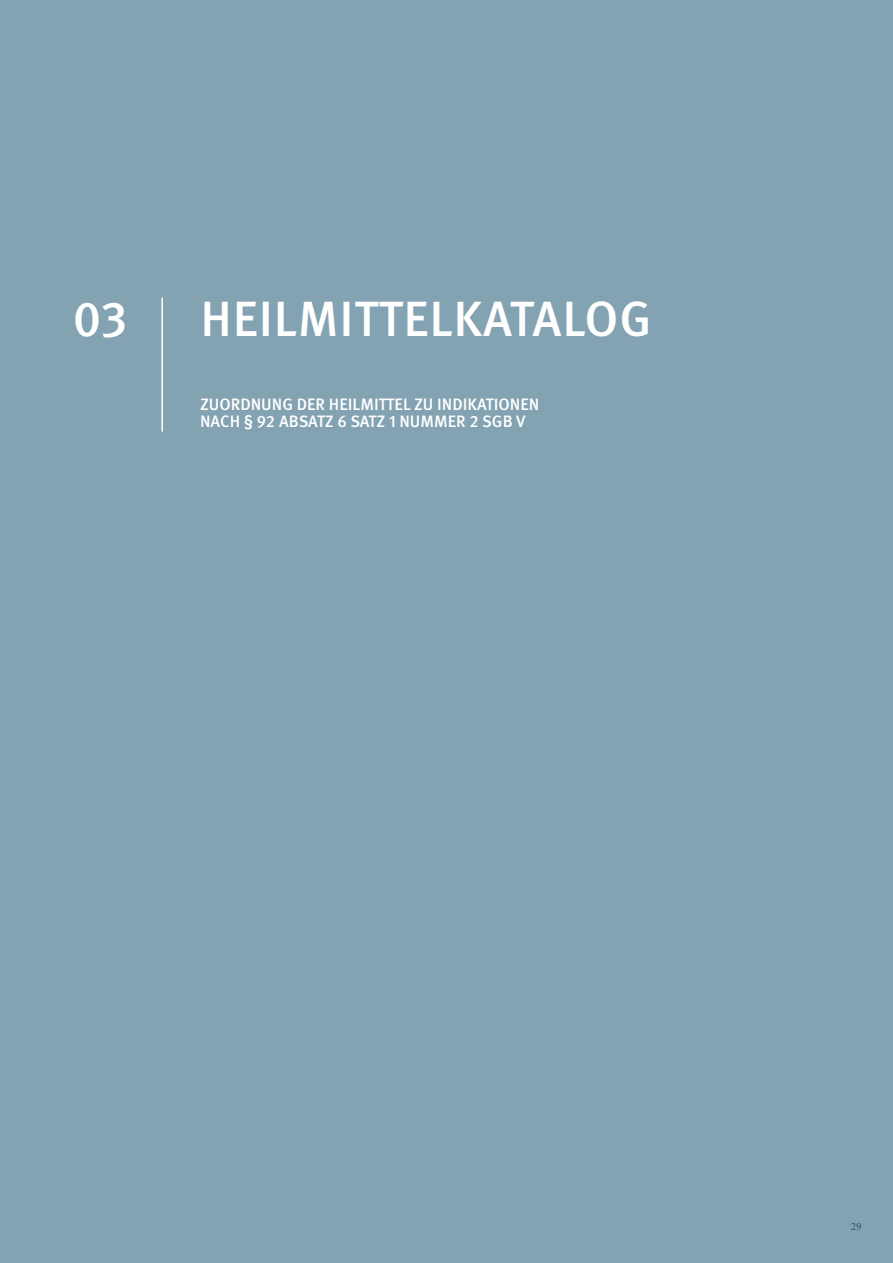
<style>
.page{position:relative;width:893px;height:1263px;background:#83a3b3}
.page>*{position:absolute;margin:0;border:0;box-sizing:border-box;transform-origin:0 0}
.HEADLINE_1__BR{font:500 49.5px "Meta Pro";letter-spacing:.015em;color:#fff}
.Copytext_Meta_Pro_No{font:500 16.5px "Meta Pro";color:#fff}
.t1{font:11.25px "Minion Pro";color:#255a6e}
</style>
<div class="page">
<hr style="left:161px;top:298px;width:2px;height:134px;background:#fff">
<p class="HEADLINE_1__BR" style="left:73px;top:288px;width:57px">03</p>
<p class="HEADLINE_1__BR" style="left:201px;top:288px;width:452px">HEILMITTELKATALOG</p>
<p class="Copytext_Meta_Pro_No" style="left:200px;top:394px;width:341px">ZUORDNUNG DER HEILMITTEL ZU INDIKATIONEN</p>
<p class="Copytext_Meta_Pro_No" style="left:200px;top:411px;width:327px">NACH § 92 ABSATZ 6 SATZ 1 NUMMER 2 SGB V</p>
<p class="t1" style="left:851px;top:1218px;width:12px">29</p>
</div>
